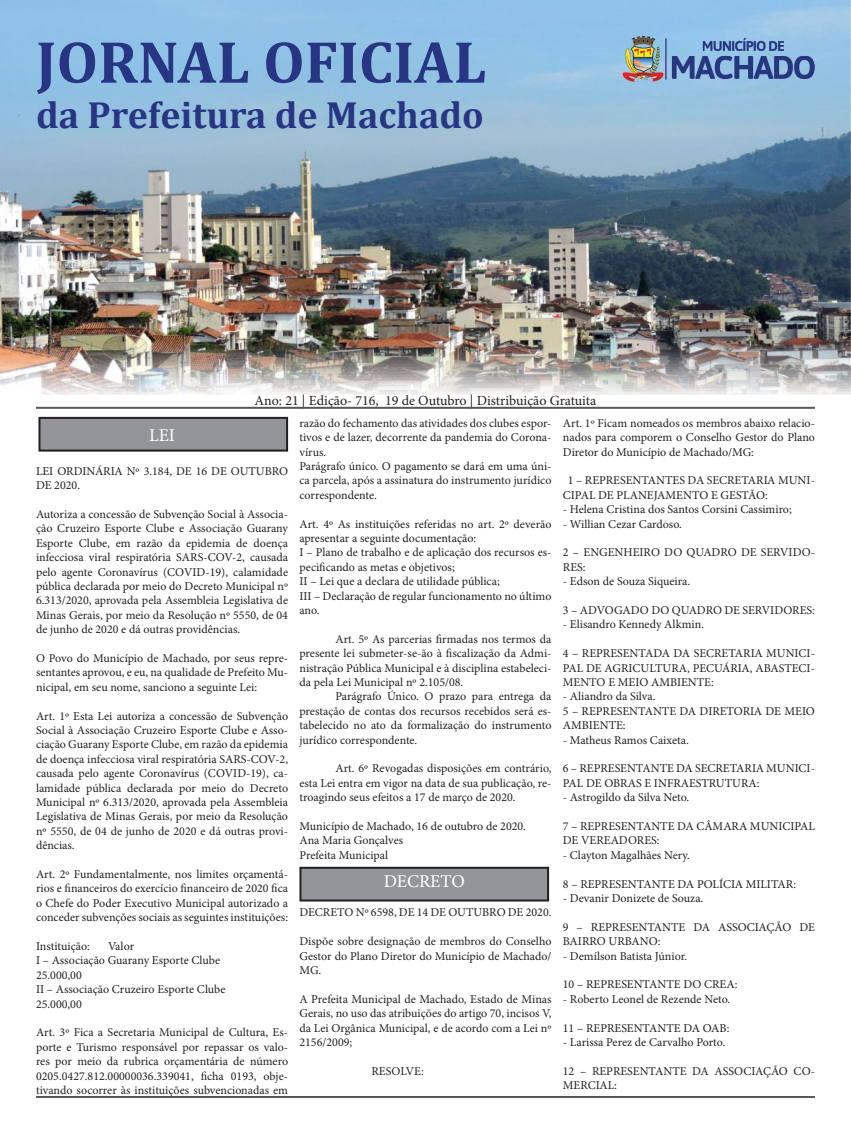
<style>
.page{position:relative;width:851px;height:1134px;background:#fff}
.page>*{position:absolute;margin:0;border:0;box-sizing:border-box;transform-origin:0 0}
.t1{font:700 60px "Cambria";color:#283583}
.t2{font:700 38px "Cambria";color:#283583}
.t3{font:18px "Minion Pro";color:#fff}
.t4{font:14px "Minion Pro";color:#231f20}
.t5{font:12px/14.4px "Minion Pro";color:#231f20;text-align:justify}
</style>
<div class="page">
<img style="left:0;top:0;width:850px;height:395px">
<img style="left:622px;top:36px;width:192px;height:45px">
<hr style="left:36px;top:407px;width:778px;height:2px;background:#57585a">
<div style="left:39px;top:418px;width:248px;height:33px;background:#939598"></div>
<div style="left:38px;top:417px;width:250px;height:35px;border:2px solid #231f20"></div>
<hr style="left:36px;top:1096px;width:778px;height:2px;background:#57585a">
<div style="left:300px;top:868px;width:248px;height:32px;background:#939598"></div>
<div style="left:299px;top:867px;width:250px;height:34px;border:2px solid #231f20"></div>
<p class="t1" style="left:36px;top:20px;width:452px">JORNAL OFICIAL</p>
<p class="t2" style="left:36px;top:88px;width:449px">da Prefeitura de Machado</p>
<p class="t4" style="left:254px;top:391px;width:343px">Ano: 21 | Edição- 716, 19 de Outubro | Distribuição Gratuita</p>
<p class="t3" style="left:149px;top:423px;width:28px">LEI</p>
<p class="t5" style="left:36px;top:464px;width:253px">LEI ORDINÁRIA Nº 3.184, DE 16 DE OUTUBRO<br>DE 2020.</p>
<p class="t5" style="left:36px;top:507px;width:253px">Autoriza a concessão de Subvenção Social à Associa&shy;ção Cruzeiro Esporte Clube e Associação Guarany Esporte Clube, em razão da epidemia de doença infecciosa viral respiratória SARS-COV-2, causada pelo agente Coronavírus (COVID-19), calamidade pública declarada por meio do Decreto Municipal nº 6.313/2020, aprovada pela Assembleia Legislativa de Minas Gerais, por meio da Resolução nº 5550, de 04 de junho de 2020 e dá outras providências.</p>
<p class="t5" style="left:36px;top:651px;width:253px">O Povo do Município de Machado, por seus repre&shy;sentantes aprovou, e eu, na qualidade de Prefeito Mu&shy;nicipal, em seu nome, sanciono a seguinte Lei:</p>
<p class="t5" style="left:36px;top:708px;width:253px">Art. 1º Esta Lei autoriza a concessão de Subvenção Social à Associação Cruzeiro Esporte Clube e Asso&shy;ciação Guarany Esporte Clube, em razão da epidemia de doença infecciosa viral respiratória SARS-COV-2, causada pelo agente Coronavírus (COVID-19), ca&shy;lamidade pública declarada por meio do Decreto Municipal nº 6.313/2020, aprovada pela Assembleia Legislativa de Minas Gerais, por meio da Resolução nº 5550, de 04 de junho de 2020 e dá outras provi&shy;dências.</p>
<p class="t5" style="left:36px;top:867px;width:253px">Art. 2º Fundamentalmente, nos limites orçamentá&shy;rios e financeiros do exercício financeiro de 2020 fica o Chefe do Poder Executivo Municipal autorizado a conceder subvenções sociais as seguintes instituições:</p>
<p class="t5" style="left:36px;top:939px;width:55px">Instituição:</p>
<p class="t5" style="left:108px;top:939px;width:28px">Valor</p>
<p class="t5" style="left:36px;top:953px;width:185px">I – Associação Guarany Esporte Clube<br>25.000,00</p>
<p class="t5" style="left:36px;top:982px;width:191px">II – Associação Cruzeiro Esporte Clube<br>25.000,00</p>
<p class="t5" style="left:36px;top:1025px;width:253px">Art. 3º Fica a Secretaria Municipal de Cultura, Es&shy;porte e Turismo responsável por repassar os valo&shy;res por meio da rubrica orçamentária de número 0205.0427.812.00000036.339041, ficha 0193, obje&shy;tivando socorrer às instituições subvencionadas em</p>
<p class="t5" style="left:299px;top:416px;width:253px">razão do fechamento das atividades dos clubes espor&shy;tivos e de lazer, decorrente da pandemia do Corona&shy;vírus.</p>
<p class="t5" style="left:299px;top:459px;width:253px">Parágrafo único. O pagamento se dará em uma úni&shy;ca parcela, após a assinatura do instrumento jurídico correspondente.</p>
<p class="t5" style="left:299px;top:517px;width:253px">Art. 4º As instituições referidas no art. 2º deverão apresentar a seguinte documentação:</p>
<p class="t5" style="left:299px;top:545px;width:253px">I – Plano de trabalho e de aplicação dos recursos es&shy;pecificando as metas e objetivos;</p>
<p class="t5" style="left:299px;top:574px;width:202px">II – Lei que a declara de utilidade pública;</p>
<p class="t5" style="left:299px;top:589px;width:253px">III – Declaração de regular funcionamento no último ano.</p>
<p class="t5" style="left:299px;top:632px;width:253px;text-indent:36px">Art. 5º As parcerias firmadas nos termos da presente lei submeter-se-ão à fiscalização da Admi&shy;nistração Pública Municipal e à disciplina estabeleci&shy;da pela Lei Municipal nº 2.105/08.</p>
<p class="t5" style="left:299px;top:689px;width:253px;text-indent:36px">Parágrafo Único. O prazo para entrega da prestação de contas dos recursos recebidos será es&shy;tabelecido no ato da formalização do instrumento jurídico correspondente.</p>
<p class="t5" style="left:299px;top:761px;width:253px;text-indent:36px">Art. 6º Revogadas disposições em contrário, esta Lei entra em vigor na data de sua publicação, re&shy;troagindo seus efeitos a 17 de março de 2020.</p>
<p class="t5" style="left:299px;top:819px;width:228px">Município de Machado, 16 de outubro de 2020.</p>
<p class="t5" style="left:299px;top:833px;width:105px">Ana Maria Gonçalves</p>
<p class="t5" style="left:299px;top:848px;width:90px">Prefeita Municipal</p>
<p class="t3" style="left:383px;top:869px;width:82px">DECRETO</p>
<p class="t5" style="left:299px;top:905px;width:253px">DECRETO Nº 6598, DE 14 DE OUTUBRO DE 2020.</p>
<p class="t5" style="left:299px;top:934px;width:253px">Dispõe sobre designação de membros do Conselho Gestor do Plano Diretor do Município de Machado/ MG.</p>
<p class="t5" style="left:299px;top:992px;width:253px">A Prefeita Municipal de Machado, Estado de Minas Gerais, no uso das atribuições do artigo 70, incisos V, da Lei Orgânica Municipal, e de acordo com a Lei nº 2156/2009;</p>
<p class="t5" style="left:371px;top:1064px;width:54px">RESOLVE:</p>
<p class="t5" style="left:562px;top:416px;width:253px">Art. 1º Ficam nomeados os membros abaixo relacio&shy;nados para comporem o Conselho Gestor do Plano Diretor do Município de Machado/MG:</p>
<p class="t5" style="left:562px;top:473px;width:253px;text-indent:5px">1 – REPRESENTANTES DA SECRETARIA MUNI-<br>CIPAL DE PLANEJAMENTO E GESTÃO:</p>
<p class="t5" style="left:562px;top:502px;width:230px">- Helena Cristina dos Santos Corsini Cassimiro;</p>
<p class="t5" style="left:562px;top:517px;width:121px">- Willian Cezar Cardoso.</p>
<p class="t5" style="left:562px;top:545px;width:253px">2 – ENGENHEIRO DO QUADRO DE SERVIDO-<br>RES:</p>
<p class="t5" style="left:562px;top:574px;width:129px">- Edson de Souza Siqueira.</p>
<p class="t5" style="left:562px;top:603px;width:253px">3 – ADVOGADO DO QUADRO DE SERVIDORES:</p>
<p class="t5" style="left:562px;top:617px;width:143px">- Elisandro Kennedy Alkmin.</p>
<p class="t5" style="left:562px;top:646px;width:253px">4 – REPRESENTADA DA SECRETARIA MUNICI-PAL DE AGRICULTURA, PECUÁRIA, ABASTECI-MENTO E MEIO AMBIENTE:</p>
<p class="t5" style="left:562px;top:689px;width:94px">- Aliandro da Silva.</p>
<p class="t5" style="left:562px;top:704px;width:253px">5 – REPRESENTANTE DA DIRETORIA DE MEIO<br>AMBIENTE:</p>
<p class="t5" style="left:562px;top:733px;width:127px">- Matheus Ramos Caixeta.</p>
<p class="t5" style="left:562px;top:761px;width:253px">6 – REPRESENTANTE DA SECRETARIA MUNICI-<br>PAL DE OBRAS E INFRAESTRUTURA:</p>
<p class="t5" style="left:562px;top:790px;width:128px">- Astrogildo da Silva Neto.</p>
<p class="t5" style="left:562px;top:819px;width:253px">7 – REPRESENTANTE DA CÂMARA MUNICIPAL<br>DE VEREADORES:</p>
<p class="t5" style="left:562px;top:848px;width:129px">- Clayton Magalhães Nery.</p>
<p class="t5" style="left:562px;top:877px;width:235px">8 – REPRESENTANTE DA POLÍCIA MILITAR:</p>
<p class="t5" style="left:562px;top:891px;width:142px">- Devanir Donizete de Souza.</p>
<p class="t5" style="left:562px;top:920px;width:253px">9 – REPRESENTANTE DA ASSOCIAÇÃO DE<br>BAIRRO URBANO:</p>
<p class="t5" style="left:562px;top:949px;width:126px">- Demílson Batista Júnior.</p>
<p class="t5" style="left:562px;top:977px;width:176px">10 – REPRESENTANTE DO CREA:</p>
<p class="t5" style="left:562px;top:992px;width:169px">- Roberto Leonel de Rezende Neto.</p>
<p class="t5" style="left:562px;top:1021px;width:168px">11 – REPRESENTANTE DA OAB:</p>
<p class="t5" style="left:562px;top:1035px;width:164px">- Larissa Perez de Carvalho Porto.</p>
<p class="t5" style="left:562px;top:1064px;width:253px">12 – REPRESENTANTE DA ASSOCIAÇÃO CO-<br>MERCIAL:</p>
</div>
